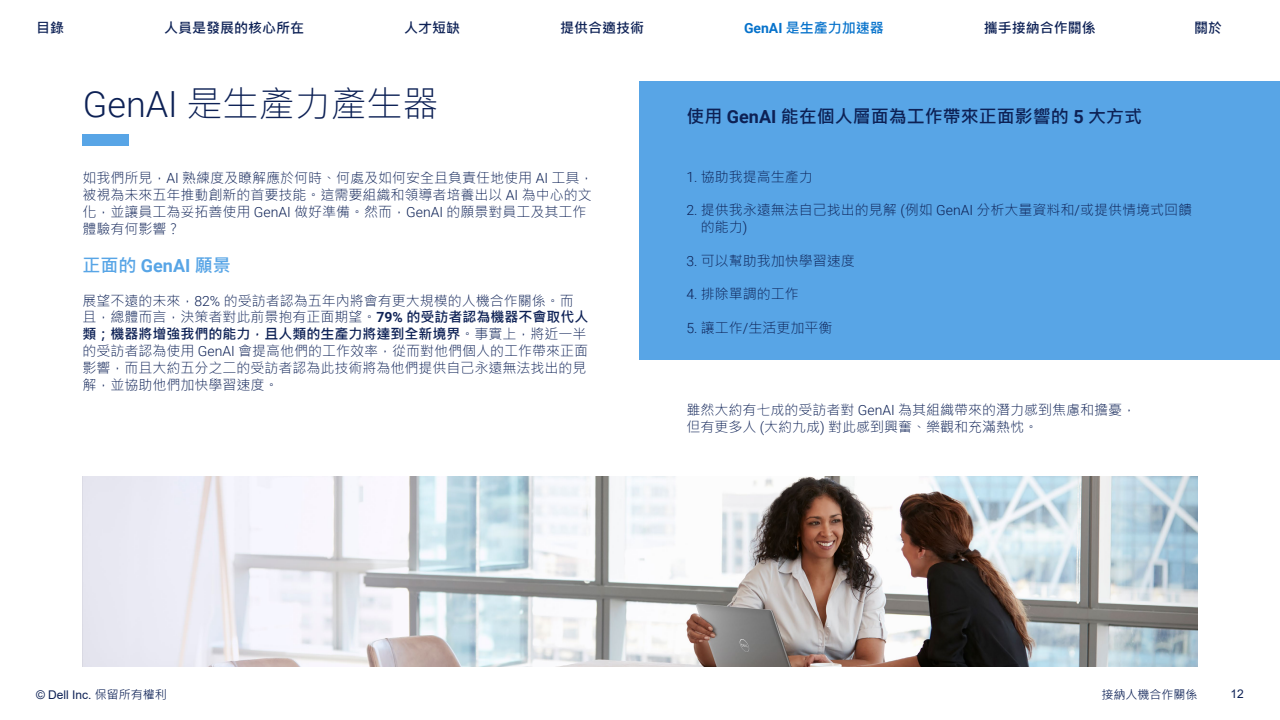
<style>
.page{position:relative;width:1280px;height:720px;background:#fff}
.page>*{position:absolute;margin:0;border:0;box-sizing:border-box;transform-origin:0 0}
.t1{font:300 36px "Microsoft Jheng Hei";color:#0d2155}
.t2{font:700 18px "Microsoft Jheng Hei";color:#0d2155}
.t3{font:700 18px "Microsoft Jheng Hei";color:#58a5e6}
.t4{font:300 14px/16.8px "Microsoft Jheng Hei";color:#0d2155}
.t5{font:700 14px "Microsoft Jheng Hei";color:#0d2155}
.t6{font:700 14px "Microsoft Jheng Hei";color:#0672cb}
.t7{font:12px "Arial";color:#0d2155}
.t8{font:12px "Microsoft Jheng Hei";color:#0d2155}
.s1{font-family:"Roboto"}
.s2{font-family:"Roboto";font-weight:700}
.s3{font-weight:700}
.s4{font-family:"Microsoft Jheng Hei"}
</style>
<div class="page">
<div style="left:83px;top:134px;width:46px;height:11px;background:#58a5e6"></div>
<div style="left:640px;top:82px;width:640px;height:278px;background:#58a5e6"></div>
<img style="left:82px;top:476px;width:1116px;height:190px">
<p class="t5" style="left:36px;top:19px;width:29px">目錄</p>
<p class="t5" style="left:164px;top:19px;width:142px">人員是發展的核心所在</p>
<p class="t5" style="left:404px;top:19px;width:57px">人才短缺</p>
<p class="t5" style="left:560px;top:19px;width:85px">提供合適技術</p>
<p class="t6" style="left:744px;top:19px;width:141px"><span class="s1">GenAI</span> 是生產力加速器</p>
<p class="t5" style="left:984px;top:19px;width:113px">攜手接納合作關係</p>
<p class="t5" style="left:1194px;top:19px;width:29px">關於</p>
<h1 class="t1" style="left:83px;top:80px;width:357px"><span class="s1">GenAI</span> 是生產力產生器</h1>
<p class="t4" style="left:82px;top:170px;width:513px">如我們所見，<span class="s1">AI</span> 熟練度及瞭解應於何時、何處及如何安全且負責任地使用 <span class="s1">AI</span> 工具，被視為未來五年推動創新的首要技能。這需要組織和領導者培養出以 <span class="s1">AI</span> 為中心的文化，並讓員工為妥拓善使用 <span class="s1">GenAI</span> 做好準備。然而，<span class="s1">GenAI</span> 的願景對員工及其工作體驗有何影響？</p>
<p class="t3" style="left:82px;top:254px;width:150px">正面的 <span class="s1">GenAI</span> 願景</p>
<p class="t4" style="left:82px;top:292px;width:507px">展望不遠的未來，<span class="s1">82%</span> 的受訪者認為五年內將會有更大規模的人機合作關係。而且，總體而言，決策者對此前景抱有正面期望。<span class="s2">79%</span> <span class="s3">的受訪者認為機器不會取代人類；機器將增強我們的能力，且人類的生產力將達到全新境界</span>。事實上，將近一半的受訪者認為使用 <span class="s1">GenAI</span> 會提高他們的工作效率，從而對他們個人的工作帶來正面影響，而且大約五分之二的受訪者認為此技術將為他們提供自己永遠無法找出的見解，並協助他們加快學習速度。</p>
<p class="t2" style="left:686px;top:105px;width:457px">使用 <span class="s1">GenAI</span> 能在個人層面為工作帶來正面影響的 <span class="s1">5</span> 大方式</p>
<p class="t4" style="left:686px;top:168px;width:128px"><span class="s1">1.</span> 協助我提高生產力</p>
<p class="t4" style="left:701px;top:202px;width:493px;text-indent:-15px"><span class="s1">2.</span> 提供我永遠無法自己找出的見解 <span class="s1">(</span>例如 <span class="s1">GenAI</span> 分析大量資料和<span class="s1">/</span>或提供情境式回饋的能力<span class="s1">)</span></p>
<p class="t4" style="left:686px;top:252px;width:170px"><span class="s1">3.</span> 可以幫助我加快學習速度</p>
<p class="t4" style="left:686px;top:286px;width:114px"><span class="s1">4.</span> 排除單調的工作</p>
<p class="t4" style="left:686px;top:319px;width:148px"><span class="s1">5.</span> 讓工作<span class="s1">/</span>生活更加平衡</p>
<p class="t4" style="left:686px;top:402px;width:451px">雖然大約有七成的受訪者對 <span class="s1">GenAI</span> 為其組織帶來的潛力感到焦慮和擔憂，但有更多人 <span class="s1">(</span>大約九成<span class="s1">)</span> 對此感到興奮、樂觀和充滿熱忱。</p>
<p class="t7" style="left:36px;top:686px;width:132px">© Dell Inc. <span class="s4">保留所有權利</span></p>
<p class="t8" style="left:1102px;top:687px;width:97px">接納人機合作關係</p>
<p class="t7" style="left:1231px;top:685px;width:15px">12</p>
</div>
